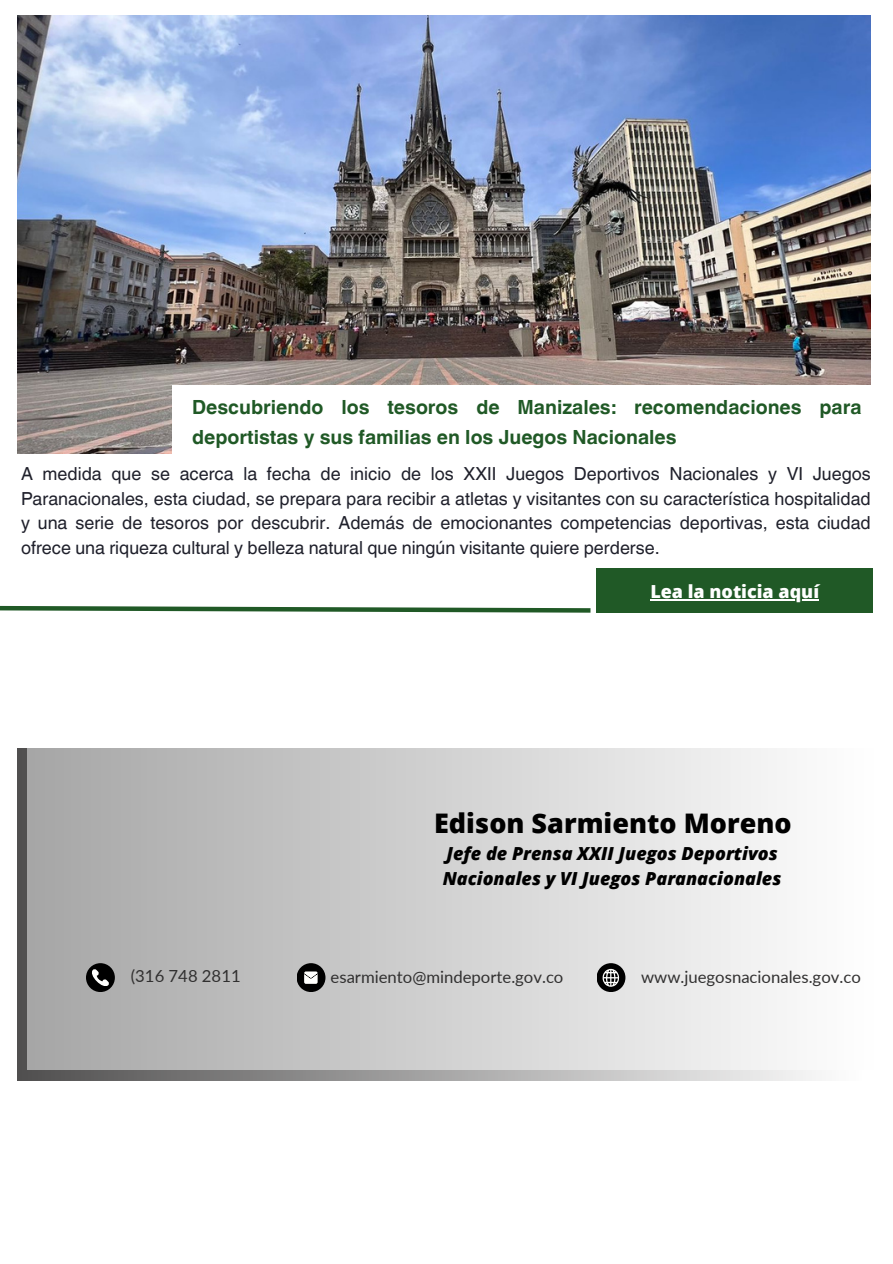
<style>
.page{position:relative;width:893px;height:1264px;background:#fff}
.page>*{position:absolute;margin:0;border:0;box-sizing:border-box;transform-origin:0 0}
.t1{font:800 27px "Open Sans";color:#000}
.t2{font:700 19.5px/29.2px "Helvetica World";color:#205926}
.t3{font:18px/24.8px "Helvetica World";color:#1f202b;text-align:justify}
.t4{font:italic 800 18px/24.8px "Open Sans";color:#000}
.t5{font:800 18px "Open Sans";color:#fff}
.t6{font:16.65px "Lato";color:#313030}
</style>
<div class="page">
<img style="left:18px;top:15px;width:852px;height:439px">
<div style="left:172px;top:385px;width:701px;height:167px;background:#fff"></div>
<svg style="left:0;top:605px;width:591px;height:8px"></svg>
<div style="left:596px;top:568px;width:277px;height:44px;background:#205926"></div>
<hr style="left:650px;top:599px;width:169px;height:1px;background:#fff">
<svg style="left:18px;top:749px;width:798px;height:331px;background:#8f8e8e"></svg>
<div style="left:28px;top:749px;width:845px;height:320px;background:linear-gradient(to right,#a6a6a6,#fefefe)"></div>
<div style="left:86px;top:963px;width:29px;height:29px;background:#000;border-radius:50%"></div>
<div style="left:296px;top:963px;width:29px;height:29px;background:#000;border-radius:50%"></div>
<div style="left:596px;top:963px;width:29px;height:29px;background:#000;border-radius:50%"></div>
<svg style="left:304px;top:971px;width:13px;height:12px"></svg>
<svg style="left:602px;top:968px;width:17px;height:18px"></svg>
<svg style="left:92px;top:969px;width:17px;height:16px"></svg>
<p class="t2" style="left:192px;top:391px;width:671px">Descubriendo los tesoros de Manizales: recomendaciones para deportistas y sus familias en los Juegos Nacionales</p>
<p class="t3" style="left:21px;top:461px;width:851px">A medida que se acerca la fecha de inicio de los XXII Juegos Deportivos Nacionales y VI Juegos Paranacionales, esta ciudad, se prepara para recibir a atletas y visitantes con su característica hospitalidad y una serie de tesoros por descubrir. Además de emocionantes competencias deportivas, esta ciudad ofrece una riqueza cultural y belleza natural que ningún visitante quiere perderse.</p>
<p class="t5" style="left:650px;top:578px;width:170px">Lea la noticia aquí</p>
<p class="t1" style="left:434px;top:803px;width:359px">Edison Sarmiento Moreno</p>
<p class="t4" style="left:442px;top:841px;width:340px">Jefe de Prensa XXII Juegos Deportivos<br>Nacionales y VI Juegos Paranacionales</p>
<p class="t6" style="left:131px;top:966px;width:111px">(316 748 2811</p>
<p class="t6" style="left:330px;top:966px;width:234px">esarmiento@mindeporte.gov.co</p>
<p class="t6" style="left:641px;top:966px;width:221px">www.juegosnacionales.gov.co</p>
</div>
